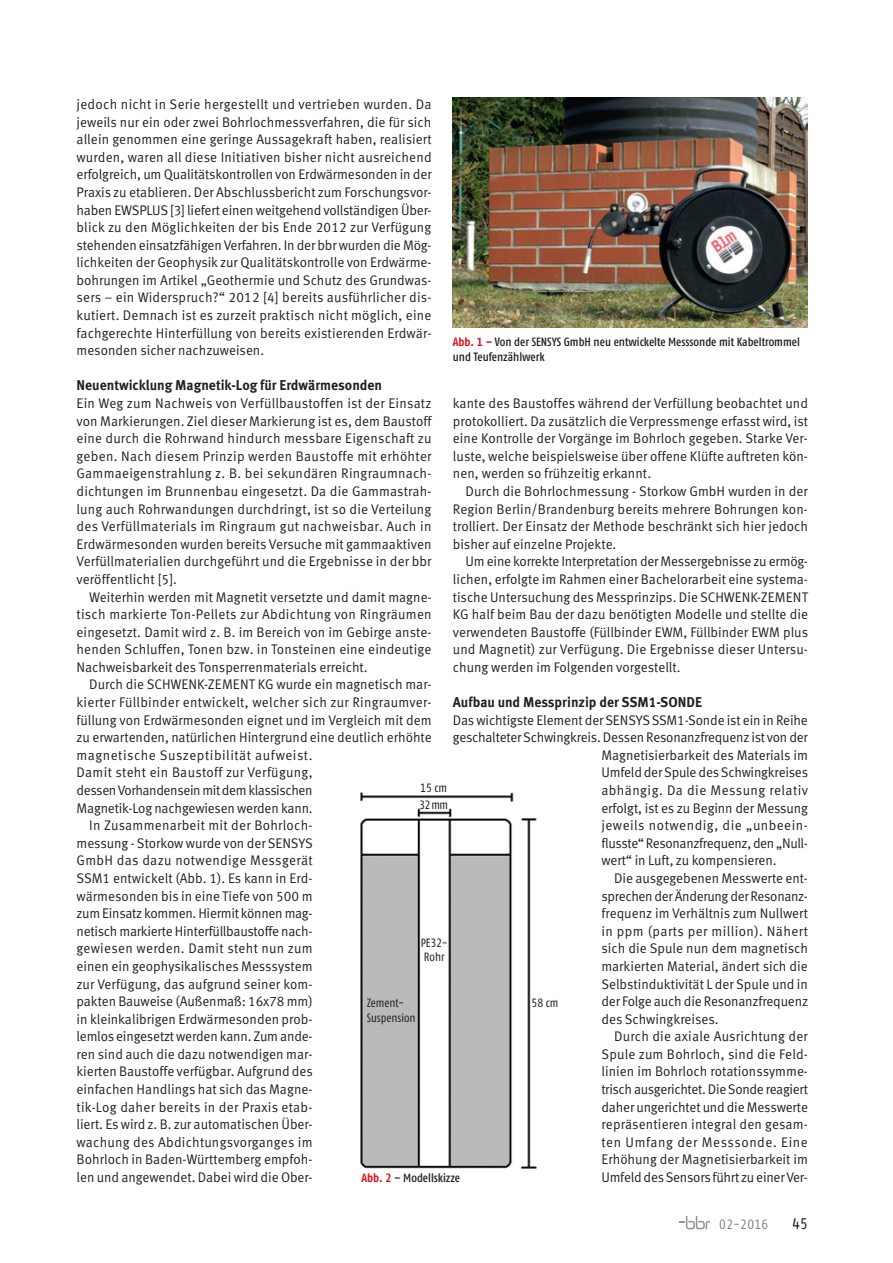
<style>
.page{position:relative;width:893px;height:1263px;background:#fff}
.page>*{position:absolute;margin:0;border:0;box-sizing:border-box;transform-origin:0 0}
.t1{font:condensed 15.3px "Fago OT";color:#231f20}
.t2{font:700 14.25px "Meta OT";color:#231f20;scale:.96 1}
.t3{font:13.95px/17.5px "Meta OT Norm";color:#231f20;text-align:justify;scale:.96 1}
.t4{font:13.95px "Meta OT Norm";letter-spacing:.02em;color:#231f20;scale:.96 1}
.t5{font:13.95px "Meta OT Norm";letter-spacing:-.02em;color:#231f20;scale:.96 1}
.t6{font:13.95px "Meta OT Norm";letter-spacing:-.025em;color:#231f20;scale:.96 1}
.t7{font:13.95px "Meta OT Norm";letter-spacing:.04em;color:#231f20;scale:.96 1}
.t8{font:13.95px "Meta OT Norm";letter-spacing:.035em;color:#231f20;scale:.96 1}
.t9{font:13.95px "Meta OT Norm";letter-spacing:-.03em;color:#231f20;scale:.96 1}
.t10{font:13.95px "Meta OT Norm";letter-spacing:.025em;color:#231f20;scale:.96 1}
.t11{font:13.95px "Meta OT Norm";letter-spacing:.03em;color:#231f20;scale:.96 1}
.t12{font:condensed 13.5px "Fago OT";letter-spacing:.03em;color:#808285}
.t13{font:500 condensed 12px/15px "Fago OT";color:#231f20}
.t14{font:condensed 12px/15px "Fago OT";color:#231f20}
.s1{font-weight:700;color:#d7171f}
</style>
<div class="page">
<svg style="left:679px;top:1216px;width:31px;height:13px"></svg>
<img style="left:453px;top:98px;width:355px;height:229px">
<img style="left:360px;top:792px;width:177px;height:377px">
<p class="t3" style="left:77px;top:96px;width:372px">jedoch nicht in Serie hergestellt und vertrieben wurden. Da jeweils nur ein oder zwei Bohrlochmessverfahren, die für sich allein genommen eine geringe Aussagekraft haben, realisiert wurden, waren all diese Initiativen bisher nicht ausreichend erfolgreich, um Qualitätskontrollen von Erdwärmesonden in der Praxis zu etablieren. Der Abschlussbericht zum Forschungsvor&shy;haben EWSPLUS [3] liefert einen weitgehend vollständigen Über&shy;blick zu den Möglichkeiten der bis Ende 2012 zur Verfügung stehenden einsatzfähigen Verfahren. In der bbr wurden die Mög&shy;lichkeiten der Geophysik zur Qualitätskontrolle von Erdwärme&shy;bohrungen im Artikel „Geothermie und Schutz des Grundwas&shy;sers – ein Widerspruch?“ 2012 [4] bereits ausführlicher dis&shy;kutiert. Demnach ist es zurzeit praktisch nicht möglich, eine fachgerechte Hinterfüllung von bereits existierenden Erdwär&shy;mesonden sicher nachzuweisen.</p>
<p class="t2" style="left:77px;top:377px;width:320px">Neuentwicklung Magnetik-Log für Erdwärmesonden</p>
<p class="t3" style="left:77px;top:395px;width:371px">Ein Weg zum Nachweis von Verfüllbaustoffen ist der Einsatz von Markierungen. Ziel dieser Markierung ist es, dem Baustoff eine durch die Rohrwand hindurch messbare Eigenschaft zu geben. Nach diesem Prinzip werden Baustoffe mit erhöhter Gammaeigenstrahlung z. B. bei sekundären Ringraumnach&shy;dichtungen im Brunnenbau eingesetzt. Da die Gammastrah&shy;lung auch Rohrwandungen durchdringt, ist so die Verteilung des Verfüllmaterials im Ringraum gut nachweisbar. Auch in Erdwärmesonden wurden bereits Versuche mit gammaaktiven Verfüllmaterialien durchgeführt und die Ergebnisse in der bbr veröffentlicht [5].</p>
<p class="t3" style="left:89px;top:588px;width:358px">Weiterhin werden mit Magnetit versetzte und damit magne-</p>
<p class="t4" style="left:77px;top:606px;width:371px">tisch markierte Ton-Pellets zur Abdichtung von Ringräumen</p>
<p class="t3" style="left:77px;top:623px;width:371px">eingesetzt. Damit wird z. B. im Bereich von im Gebirge anste-</p>
<p class="t3" style="left:77px;top:641px;width:371px">henden Schluffen, Tonen bzw. in Tonsteinen eine eindeutige</p>
<p class="t3" style="left:77px;top:659px;width:305px">Nachweisbarkeit des Tonsperrenmaterials erreicht.</p>
<p class="t3" style="left:89px;top:676px;width:141px">Durch die SCHWENK-Zement</p>
<p class="t3" style="left:258px;top:676px;width:182px">KG wurde ein magnetisch mar-</p>
<p class="t4" style="left:77px;top:694px;width:370px">kierter Füllbinder entwickelt, welcher sich zur Ringraumver-</p>
<p class="t3" style="left:77px;top:711px;width:371px">füllung von Erdwärmesonden eignet und im Vergleich mit dem</p>
<p class="t3" style="left:77px;top:729px;width:371px">zu erwartenden, natürlichen Hintergrund eine deutlich erhöhte</p>
<p class="t7" style="left:77px;top:747px;width:247px">magnetische Suszeptibilität aufweist.</p>
<p class="t4" style="left:77px;top:764px;width:247px">Damit steht ein Baustoff zur Verfügung,</p>
<p class="t9" style="left:77px;top:782px;width:247px">dessen Vorhandensein mit dem klassischen</p>
<p class="t3" style="left:77px;top:799px;width:248px">Magnetik-Log nachgewiesen werden kann.</p>
<p class="t4" style="left:89px;top:817px;width:234px">In Zusammenarbeit mit der Bohrloch-</p>
<p class="t3" style="left:77px;top:834px;width:248px">messung - Storkow wurde von der SENSYS</p>
<p class="t10" style="left:77px;top:852px;width:248px">GmbH das dazu notwendige Messgerät</p>
<p class="t3" style="left:77px;top:870px;width:247px">SSM1 entwickelt (Abb. 1). Es kann in Erd-</p>
<p class="t3" style="left:77px;top:887px;width:247px">wärmesonden bis in eine Tiefe von 500 m</p>
<p class="t5" style="left:77px;top:905px;width:247px">zum Einsatz kommen. Hiermit können mag-</p>
<p class="t5" style="left:77px;top:923px;width:247px">netisch markierte Hinterfüllbaustoffe nach-</p>
<p class="t4" style="left:77px;top:940px;width:247px">gewiesen werden. Damit steht nun zum</p>
<p class="t3" style="left:77px;top:958px;width:247px">einen ein geophysikalisches Messsystem</p>
<p class="t3" style="left:77px;top:975px;width:247px">zur Verfügung, das aufgrund seiner kom-</p>
<p class="t3" style="left:77px;top:993px;width:247px">pakten Bauweise (Außenmaß: 16x78 mm)</p>
<p class="t3" style="left:77px;top:1010px;width:247px">in kleinkalibrigen Erdwärmesonden prob-</p>
<p class="t3" style="left:77px;top:1028px;width:247px">lemlos eingesetzt werden kann. Zum ande-</p>
<p class="t3" style="left:77px;top:1045px;width:247px">ren sind auch die dazu notwendigen mar-</p>
<p class="t3" style="left:77px;top:1063px;width:248px">kierten Baustoffe verfügbar. Aufgrund des</p>
<p class="t3" style="left:77px;top:1081px;width:247px">einfachen Handlings hat sich das Magne-</p>
<p class="t4" style="left:77px;top:1099px;width:247px">tik-Log daher bereits in der Praxis etab-</p>
<p class="t3" style="left:77px;top:1116px;width:247px">liert. Es wird z. B. zur automatischen Über-</p>
<p class="t3" style="left:77px;top:1133px;width:247px">wachung des Abdichtungsvorganges im</p>
<p class="t3" style="left:77px;top:1151px;width:247px">Bohrloch in Baden-Württemberg empfoh-</p>
<p class="t3" style="left:77px;top:1169px;width:247px">len und angewendet. Dabei wird die Ober-</p>
<p class="t13" style="left:453px;top:334px;width:349px"><span class="s1">Abb. 1 –</span> Von der SENSYS GmbH neu entwickelte Messsonde mit Kabeltrommel und Teufenzählwerk</p>
<p class="t3" style="left:453px;top:395px;width:372px">kante des Baustoffes während der Verfüllung beobachtet und protokolliert. Da zusätzlich die Verpressmenge erfasst wird, ist eine Kontrolle der Vorgänge im Bohrloch gegeben. Starke Ver&shy;luste, welche beispielsweise über offene Klüfte auftreten kön&shy;nen, werden so frühzeitig erkannt.</p>
<p class="t3" style="left:453px;top:483px;width:371px;text-indent:13px">Durch die Bohrlochmessung - Storkow GmbH wurden in der Region Berlin/Brandenburg bereits mehrere Bohrungen kon&shy;trolliert. Der Einsatz der Methode beschränkt sich hier jedoch bisher auf einzelne Projekte.</p>
<p class="t3" style="left:453px;top:553px;width:372px;text-align:left;text-indent:13px">Um eine korrekte Interpretation der Messergebnisse zu ermög&shy;lichen, erfolgte im Rahmen einer Bachelorarbeit eine systema&shy;tische Untersuchung des Messprinzips. Die SCHWENK-Zement<br>KG half beim Bau der dazu benötigten Modelle und stellte die verwendeten Baustoffe (Füllbinder EWM, Füllbinder EWM plus und Magnetit) zur Verfügung. Die Ergebnisse dieser Untersu&shy;chung werden im Folgenden vorgestellt.</p>
<p class="t2" style="left:453px;top:694px;width:261px">Aufbau und Messprinzip der SSM1-SONDE</p>
<p class="t3" style="left:453px;top:711px;width:371px">Das wichtigste Element der SENSYS SSM1-Sonde ist ein in Reihe</p>
<p class="t5" style="left:453px;top:729px;width:371px">geschalteter Schwingkreis. Dessen Resonanzfrequenz ist von der</p>
<p class="t3" style="left:601px;top:746px;width:217px">Magnetisierbarkeit des Materials im</p>
<p class="t3" style="left:601px;top:764px;width:217px">Umfeld der Spule des Schwingkreises</p>
<p class="t8" style="left:601px;top:782px;width:217px">abhängig. Da die Messung relativ</p>
<p class="t3" style="left:601px;top:799px;width:217px">erfolgt, ist es zu Beginn der Messung</p>
<p class="t8" style="left:601px;top:817px;width:217px">jeweils notwendig, die „unbeein-</p>
<p class="t6" style="left:601px;top:835px;width:217px">flusste“ Resonanzfrequenz, den „Null-</p>
<p class="t3" style="left:601px;top:852px;width:184px">wert“ in Luft, zu kompensieren.</p>
<p class="t3" style="left:614px;top:870px;width:203px">Die ausgegebenen Messwerte ent-</p>
<p class="t6" style="left:601px;top:888px;width:217px">sprechen der Änderung der Resonanz-</p>
<p class="t3" style="left:601px;top:905px;width:217px">frequenz im Verhältnis zum Nullwert</p>
<p class="t11" style="left:601px;top:923px;width:217px">in ppm (parts per million). Nähert</p>
<p class="t3" style="left:601px;top:940px;width:217px">sich die Spule nun dem magnetisch</p>
<p class="t3" style="left:601px;top:958px;width:217px">markierten Material, ändert sich die</p>
<p class="t3" style="left:601px;top:975px;width:217px">Selbstinduktivität L der Spule und in</p>
<p class="t3" style="left:601px;top:993px;width:217px">der Folge auch die Resonanzfrequenz</p>
<p class="t3" style="left:601px;top:1010px;width:124px">des Schwingkreises.</p>
<p class="t3" style="left:614px;top:1028px;width:203px">Durch die axiale Ausrichtung der</p>
<p class="t3" style="left:601px;top:1046px;width:215px">Spule zum Bohrloch, sind die Feld-</p>
<p class="t3" style="left:601px;top:1063px;width:217px">linien im Bohrloch rotationssymme-</p>
<p class="t6" style="left:601px;top:1081px;width:217px">trisch ausgerichtet. Die Sonde reagiert</p>
<p class="t3" style="left:601px;top:1098px;width:217px">daher ungerichtet und die Messwerte</p>
<p class="t3" style="left:601px;top:1116px;width:217px">repräsentieren integral den gesam-</p>
<p class="t7" style="left:601px;top:1134px;width:217px">ten Umfang der Messsonde. Eine</p>
<p class="t3" style="left:601px;top:1151px;width:217px">Erhöhung der Magnetisierbarkeit im</p>
<p class="t5" style="left:601px;top:1169px;width:217px">Umfeld des Sensors führt zu einer Ver-</p>
<p class="t14" style="left:419px;top:779px;width:31px;line-height:17.4px">15 cm<br>32 mm</p>
<p class="t14" style="left:421px;top:935px;width:28px;line-height:14.4px">PE32-<br>Rohr</p>
<p class="t14" style="left:531px;top:995px;width:29px">58 cm</p>
<p class="t14" style="left:367px;top:995px;width:50px">Zement-<br>Suspension</p>
<p class="t13" style="left:361px;top:1170px;width:100px"><span class="s1">Abb. 2</span> – Modellskizze</p>
<p class="t12" style="left:719px;top:1216px;width:51px">02-2016</p>
<p class="t1" style="left:793px;top:1215px;width:17px">45</p>
</div>
